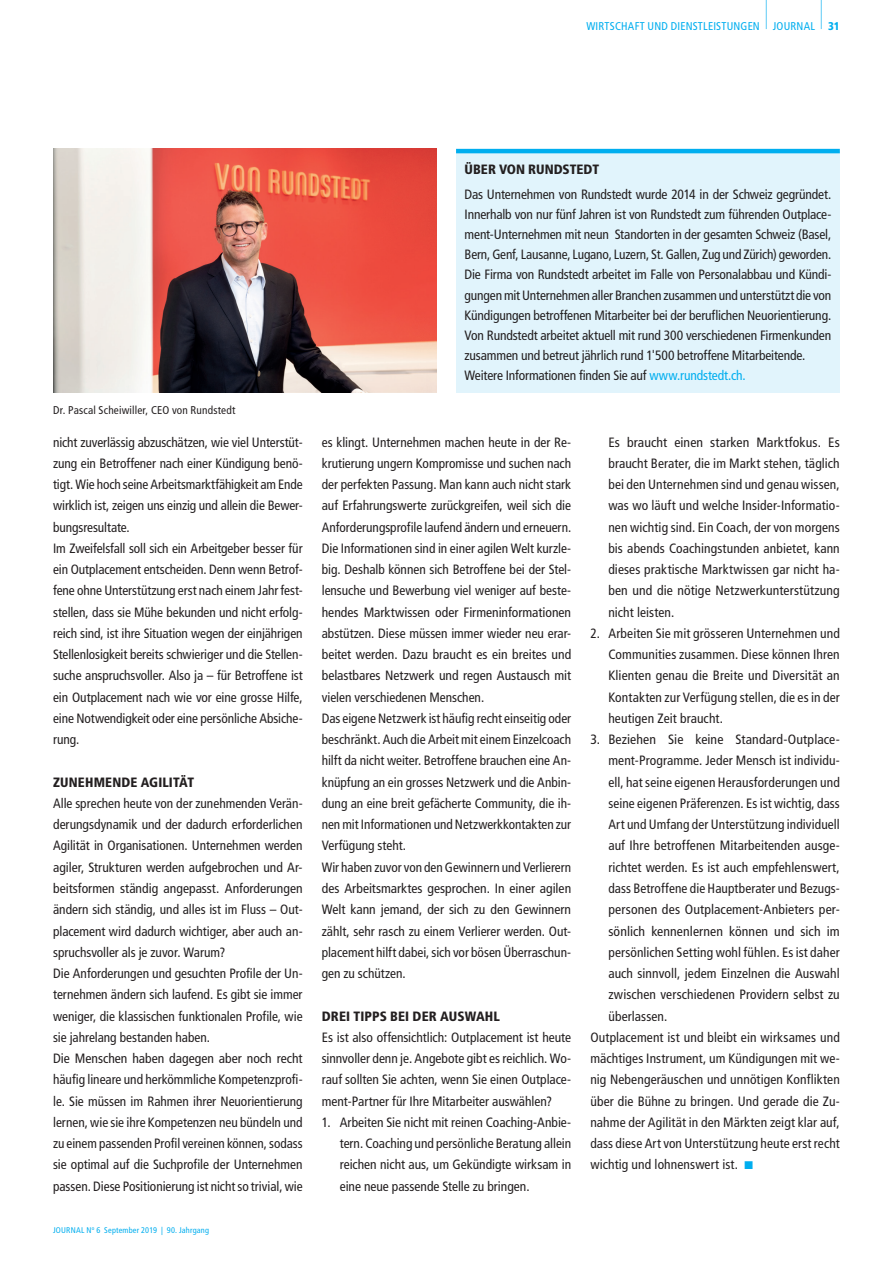
<style>
.page{position:relative;width:893px;height:1263px;background:#fff}
.page>*{position:absolute;margin:0;border:0;box-sizing:border-box;transform-origin:0 0}
.t1{font:900 condensed 56.25px "Frutiger LT Std";color:#00aeef;scale:.1 1}
.t2{font:condensed 13.5px/21.3px "Frutiger LT Std";color:#231f20}
.t3{font:900 condensed 13.5px "Frutiger LT Std";letter-spacing:.005em;color:#231f20}
.t4{font:condensed 11.25px "Frutiger LT Std";letter-spacing:.02em;color:#00aeef}
.t5{font:condensed 11.25px "Frutiger LT Std";letter-spacing:.015em;color:#231f20}
.t6{font:900 condensed 11.25px "Frutiger LT Std";color:#00aeef}
.t7{font:condensed 8.25px "Frutiger LT Std";letter-spacing:.025em;color:#00aeef}
.s1{color:#00aeef}
</style>
<div class="page">
<img style="left:53px;top:149px;width:384px;height:243px">
<div style="left:456px;top:151px;width:384px;height:241px;background:#e1f4fc"></div>
<hr style="left:456px;top:149px;width:384px;height:4px;background:#00aeef">
<h1 class="t1" style="left:766px;top:-39px;width:14px">|</h1>
<h1 class="t1" style="left:821px;top:-39px;width:14px">|</h1>
<p class="t6" style="left:828px;top:19px;width:13px">31</p>
<p class="t4" style="left:586px;top:19px;width:175px">WIRTSCHAFT UND DIENSTLEISTUNGEN</p>
<p class="t4" style="left:773px;top:19px;width:44px">JOURNAL</p>
<p class="t5" style="left:53px;top:403px;width:184px">Dr. Pascal Scheiwiller, CEO von Rundstedt</p>
<p class="t2" style="left:53px;top:431px;width:251px">nicht zuverlässig abzuschätzen, wie viel Unterstüt&shy;zung ein Betroffener nach einer Kündigung benö&shy;tigt. Wie hoch seine Arbeitsmarktfähigkeit am Ende wirklich ist, zeigen uns einzig und allein die Bewer&shy;bungsresultate.<br>Im Zweifelsfall soll sich ein Arbeitgeber besser für ein Outplacement entscheiden. Denn wenn Betrof&shy;fene ohne Unterstützung erst nach einem Jahr fest&shy;stellen, dass sie Mühe bekunden und nicht erfolg&shy;reich sind, ist ihre Situation wegen der einjährigen Stellenlosigkeit bereits schwieriger und die Stellen&shy;suche anspruchsvoller. Also ja – für Betroffene ist ein Outplacement nach wie vor eine grosse Hilfe, eine Notwendigkeit oder eine persönliche Absiche&shy;rung.</p>
<p class="t3" style="left:53px;top:774px;width:142px">ZUNEHMENDE AGILITÄT</p>
<p class="t2" style="left:53px;top:793px;width:251px">Alle sprechen heute von der zunehmenden Verän&shy;derungsdynamik und der dadurch erforderlichen Agilität in Organisationen. Unternehmen werden agiler, Strukturen werden aufgebrochen und Ar&shy;beitsformen ständig angepasst. Anforderungen ändern sich ständig, und alles ist im Fluss – Out&shy;placement wird dadurch wichtiger, aber auch an&shy;spruchsvoller als je zuvor. Warum?<br>Die Anforderungen und gesuchten Profile der Un&shy;ternehmen ändern sich laufend. Es gibt sie immer weniger, die klassischen funktionalen Profile, wie sie jahrelang bestanden haben.<br>Die Menschen haben dagegen aber noch recht häufig lineare und herkömmliche Kompetenzprofi&shy;le. Sie müssen im Rahmen ihrer Neuorientierung lernen, wie sie ihre Kompetenzen neu bündeln und zu einem passenden Profil vereinen können, sodass sie optimal auf die Suchprofile der Unternehmen passen. Diese Positionierung ist nicht so trivial, wie</p>
<p class="t7" style="left:53px;top:1225px;width:157px">JOURNAL N<sup>o</sup> 6 September 2019 | 90. Jahrgang</p>
<p class="t3" style="left:465px;top:161px;width:136px">ÜBER VON RUNDSTEDT</p>
<p class="t2" style="left:465px;top:184px;width:368px;line-height:20.1px">Das Unternehmen von Rundstedt wurde 2014 in der Schweiz gegründet.<br>Innerhalb von nur fünf Jahren ist von Rundstedt zum führenden Outplace&shy;ment-Unternehmen mit neun Standorten in der gesamten Schweiz (Basel, Bern, Genf, Lausanne, Lugano, Luzern, St. Gallen, Zug und Zürich) geworden.<br>Die Firma von Rundstedt arbeitet im Falle von Personalabbau und Kündi&shy;gungen mit Unternehmen aller Branchen zusammen und unterstützt die von Kündigungen betroffenen Mitarbeiter bei der beruflichen Neuorientierung.<br>Von Rundstedt arbeitet aktuell mit rund 300 verschiedenen Firmenkunden zusammen und betreut jährlich rund 1'500 betroffene Mitarbeitende.<br>Weitere Informationen finden Sie auf <span class="s1">www.rundstedt.ch.</span></p>
<p class="t2" style="left:322px;top:431px;width:251px">es klingt. Unternehmen machen heute in der Re&shy;krutierung ungern Kompromisse und suchen nach der perfekten Passung. Man kann auch nicht stark auf Erfahrungswerte zurückgreifen, weil sich die Anforderungsprofile laufend ändern und erneuern.<br>Die Informationen sind in einer agilen Welt kurzle&shy;big. Deshalb können sich Betroffene bei der Stel&shy;lensuche und Bewerbung viel weniger auf beste&shy;hendes Marktwissen oder Firmeninformationen abstützen. Diese müssen immer wieder neu erar&shy;beitet werden. Dazu braucht es ein breites und belastbares Netzwerk und regen Austausch mit vielen verschiedenen Menschen.<br>Das eigene Netzwerk ist häufig recht einseitig oder beschränkt. Auch die Arbeit mit einem Einzelcoach hilft da nicht weiter. Betroffene brauchen eine An&shy;knüpfung an ein grosses Netzwerk und die Anbin&shy;dung an eine breit gefächerte Community, die ih&shy;nen mit Informationen und Netzwerkkontakten zur Verfügung steht.<br>Wir haben zuvor von den Gewinnern und Verlierern des Arbeitsmarktes gesprochen. In einer agilen Welt kann jemand, der sich zu den Gewinnern zählt, sehr rasch zu einem Verlierer werden. Out&shy;placement hilft dabei, sich vor bösen Überraschun&shy;gen zu schützen.</p>
<p class="t3" style="left:322px;top:1008px;width:180px">DREI TIPPS BEI DER AUSWAHL</p>
<p class="t2" style="left:322px;top:1026px;width:251px;text-align:justify">Es ist also offensichtlich: Outplacement ist heute sinnvoller denn je. Angebote gibt es reichlich. Wo&shy;rauf sollten Sie achten, wenn Sie einen Outplace&shy;ment-Partner für Ihre Mitarbeiter auswählen?</p>
<p class="t2" style="left:340px;top:1112px;width:233px;text-align:justify;text-indent:-18px">1. Arbeiten Sie nicht mit reinen Coaching-Anbie&shy;tern. Coaching und persönliche Beratung allein reichen nicht aus, um Gekündigte wirksam in eine neue passende Stelle zu bringen.</p>
<p class="t2" style="left:608px;top:431px;width:233px;text-align:justify">Es braucht einen starken Marktfokus. Es braucht Berater, die im Markt stehen, täglich bei den Unternehmen sind und genau wissen, was wo läuft und welche Insider-Informatio&shy;nen wichtig sind. Ein Coach, der von morgens bis abends Coachingstunden anbietet, kann dieses praktische Marktwissen gar nicht ha&shy;ben und die nötige Netzwerkunterstützung nicht leisten.</p>
<p class="t2" style="left:608px;top:623px;width:233px;text-align:justify;text-indent:-18px">2. Arbeiten Sie mit grösseren Unternehmen und Communities zusammen. Diese können Ihren Klienten genau die Breite und Diversität an Kontakten zur Verfügung stellen, die es in der heutigen Zeit braucht.</p>
<p class="t2" style="left:590px;top:729px;width:251px">3. Beziehen Sie keine Standard-Outplace-</p>
<p class="t2" style="left:608px;top:750px;width:233px">ment-Programme. Jeder Mensch ist individu-</p>
<p class="t2" style="left:608px;top:771px;width:233px">ell, hat seine eigenen Herausforderungen und</p>
<p class="t2" style="left:608px;top:793px;width:233px">seine eigenen Präferenzen. Es ist wichtig, dass</p>
<p class="t2" style="left:608px;top:814px;width:233px">Art und Umfang der Unterstützung individuell</p>
<p class="t2" style="left:608px;top:835px;width:233px">auf Ihre betroffenen Mitarbeitenden ausge-</p>
<p class="t2" style="left:608px;top:856px;width:233px">richtet werden. Es ist auch empfehlenswert,</p>
<p class="t2" style="left:608px;top:878px;width:233px">dass Betroffene die Hauptberater und Bezugs-</p>
<p class="t2" style="left:608px;top:899px;width:233px">personen des Outplacement-Anbieters per-</p>
<p class="t2" style="left:608px;top:920px;width:233px">sönlich kennenlernen können und sich im</p>
<p class="t2" style="left:608px;top:941px;width:233px">persönlichen Setting wohl fühlen. Es ist daher</p>
<p class="t2" style="left:608px;top:963px;width:233px">auch sinnvoll, jedem Einzelnen die Auswahl</p>
<p class="t2" style="left:608px;top:984px;width:233px">zwischen verschiedenen Providern selbst zu</p>
<p class="t2" style="left:608px;top:1005px;width:61px">überlassen.</p>
<p class="t2" style="left:590px;top:1026px;width:251px">Outplacement ist und bleibt ein wirksames und</p>
<p class="t2" style="left:590px;top:1048px;width:251px">mächtiges Instrument, um Kündigungen mit we-</p>
<p class="t2" style="left:590px;top:1069px;width:251px">nig Nebengeräuschen und unnötigen Konflikten</p>
<p class="t2" style="left:590px;top:1090px;width:251px">über die Bühne zu bringen. Und gerade die Zu-</p>
<p class="t2" style="left:590px;top:1112px;width:251px">nahme der Agilität in den Märkten zeigt klar auf,</p>
<p class="t2" style="left:590px;top:1133px;width:251px">dass diese Art von Unterstützung heute erst recht</p>
<p class="t2" style="left:590px;top:1154px;width:164px">wichtig und lohnenswert ist. <span class="s1">■</span></p>
</div>
